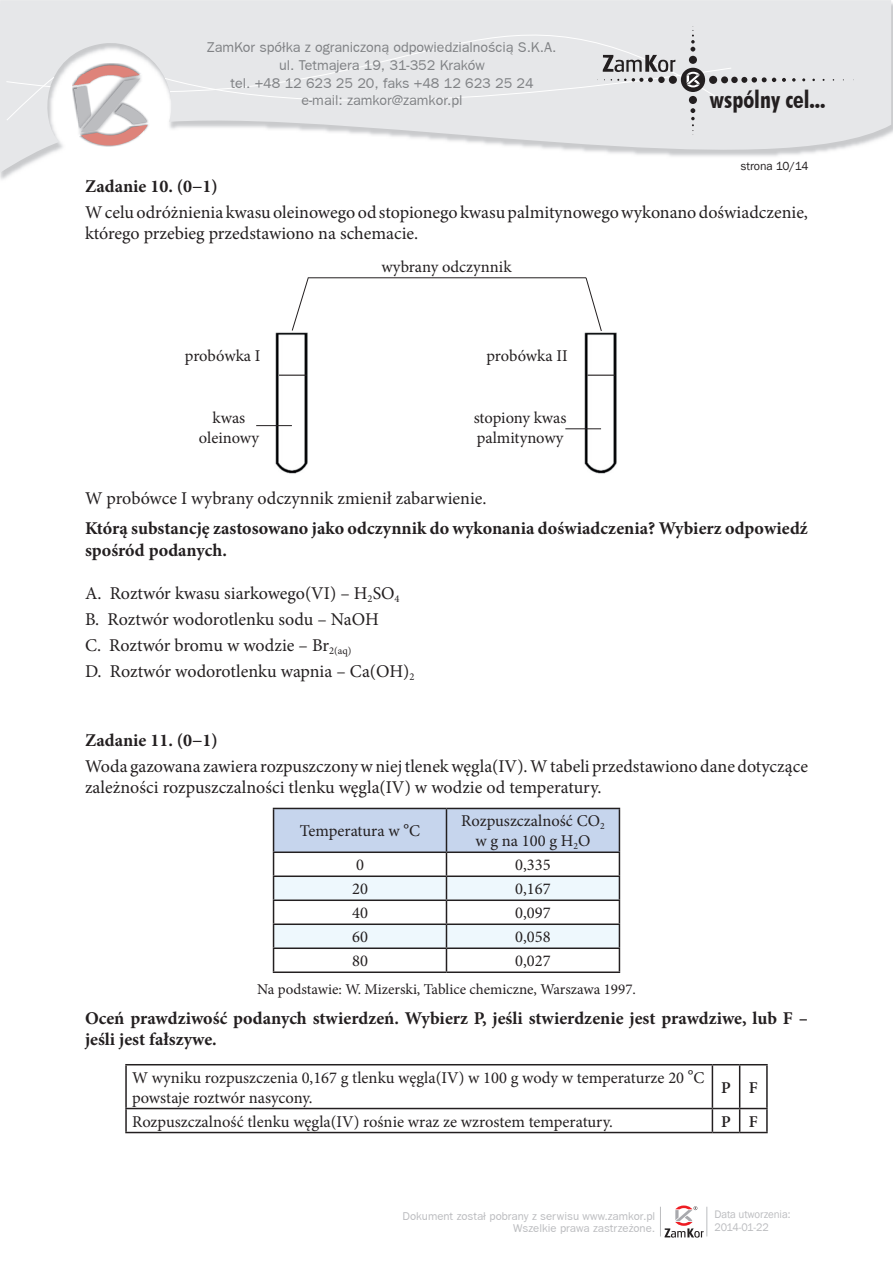
<style>
.page{position:relative;width:893px;height:1263px;background:#fff}
.page>*{position:absolute;margin:0;border:0;box-sizing:border-box;transform-origin:0 0}
.t1{font:700 condensed 24.45px "Futura BT";color:#231f20}
.t2{font:18px/25.8px "Minion Pro";color:#231f20}
.t3{font:700 18px/21.6px "Minion Pro";color:#231f20}
.t4{font:16.5px/19.8px "Minion Pro";color:#231f20;text-align:center}
.t5{font:600 16.5px "Minion Pro";color:#231f20}
.t6{font:15px "Minion Pro";color:#231f20}
.t7{font:14.25px/18px "Frankfurt Gothic";color:#808285;text-align:center}
.t8{font:12px "Franklin Gothic";color:#231f20}
.t9{font:11.4px/12.6px "Frankfurt Gothic";color:#bcbdc0;text-align:right}
.t10{font:11.25px/13.5px "Franklin Gothic";letter-spacing:-.01em;color:#bcbdc0}
</style>
<div class="page">
<svg style="left:0;top:0;width:891px;height:180px;fill:#edeeef"></svg>
<div style="left:6px;top:0;width:727px;height:108px;background:#e6e7e9"></div>
<div style="left:731px;top:77px;width:7px;height:6px;background:#231f20;border-radius:50%"></div>
<svg style="left:741px;top:77px;width:35px;height:6px"></svg>
<svg style="left:782px;top:78px;width:4px;height:4px"></svg>
<svg style="left:792px;top:78px;width:4px;height:4px"></svg>
<svg style="left:6px;top:26px;width:726px;height:122px;background:#e5e5e6"></svg>
<svg style="left:660px;top:1205px;width:47px;height:32px"></svg>
<img style="left:275px;top:332px;width:33px;height:142px">
<img style="left:583px;top:332px;width:34px;height:142px">
<svg style="left:273px;top:808px;width:347px;height:163px"></svg>
<hr style="left:273px;top:971px;width:173px;height:2px;background:#231f20">
<hr style="left:446px;top:971px;width:174px;height:2px;background:#231f20">
<hr style="left:125px;top:1064px;width:587px;height:1px;background:#231f20">
<hr style="left:125px;top:1065px;width:2px;height:43px;background:#231f20">
<hr style="left:712px;top:1065px;width:1px;height:43px;background:#231f20">
<svg style="left:712px;top:1064px;width:56px;height:1px"></svg>
<hr style="left:739px;top:1065px;width:1px;height:43px;background:#231f20">
<hr style="left:766px;top:1065px;width:2px;height:43px;background:#231f20">
<hr style="left:125px;top:1108px;width:587px;height:1px;background:#231f20">
<hr style="left:125px;top:1109px;width:2px;height:23px;background:#231f20">
<hr style="left:125px;top:1132px;width:587px;height:1px;background:#231f20">
<svg style="left:712px;top:1108px;width:56px;height:25px"></svg>
<hr style="left:308px;top:277px;width:278px;height:1px;background:#231f20">
<svg style="left:291px;top:277px;width:18px;height:54px"></svg>
<svg style="left:585px;top:277px;width:17px;height:54px"></svg>
<svg style="left:279px;top:375px;width:28px;height:1px"></svg>
<svg style="left:587px;top:375px;width:28px;height:1px"></svg>
<hr style="left:256px;top:425px;width:36px;height:1px;background:#231f20">
<hr style="left:565px;top:428px;width:36px;height:1px;background:#231f20">
<p class="t7" style="left:207px;top:38px;width:351px">ZamKor spółka z ograniczoną odpowiedzialnością S.K.A. ul. Tetmajera 19, 31-352 Kraków<br>tel. +48 12 623 25 20, faks +48 12 623 25 24<br>e-mail: zamkor@zamkor.pl</p>
<h1 class="t1" style="left:710px;top:84px;width:117px">wspólny cel...</h1>
<p class="t8" style="left:741px;top:159px;width:69px">strona 10/14</p>
<p class="t3" style="left:85px;top:175px;width:134px">Zadanie 10. (0−1)</p>
<p class="t2" style="left:85px;top:201px;width:724px;line-height:21.6px">W celu odróżnienia kwasu oleinowego od stopionego kwasu palmitynowego wykonano doświadczenie, którego przebieg przedstawiono na schemacie.</p>
<p class="t4" style="left:381px;top:257px;width:132px">wybrany odczynnik</p>
<p class="t4" style="left:185px;top:346px;width:77px">probówka I</p>
<p class="t4" style="left:486px;top:346px;width:83px">probówka II</p>
<p class="t4" style="left:199px;top:408px;width:62px">kwas oleinowy</p>
<p class="t4" style="left:474px;top:408px;width:94px;text-align:left">stopiony kwas palmitynowy</p>
<p class="t2" style="left:85px;top:486px;width:403px">W probówce I wybrany odczynnik zmienił zabarwienie.</p>
<p class="t3" style="left:85px;top:517px;width:724px">Którą substancję zastosowano jako odczynnik do wykonania doświadczenia? Wybierz odpowiedź spośród podanych.</p>
<p class="t2" style="left:85px;top:580px;width:331px">A. Roztwór kwasu siarkowego(VI) – H<sub>2</sub>SO<sub>4<br></sub>B. Roztwór wodorotlenku sodu – NaOH<br>C. Roztwór bromu w wodzie – Br<sub>2(aq)<br></sub>D. Roztwór wodorotlenku wapnia – Ca(OH)<sub>2</sub></p>
<p class="t3" style="left:85px;top:729px;width:134px">Zadanie 11. (0−1)</p>
<p class="t2" style="left:85px;top:755px;width:724px;line-height:21.6px">Woda gazowana zawiera rozpuszczony w niej tlenek węgla(IV). W tabeli przedstawiono dane dotyczące zależności rozpuszczalności tlenku węgla(IV) w wodzie od temperatury.</p>
<p class="t4" style="left:300px;top:821px;width:122px">Temperatura w °C</p>
<p class="t4" style="left:461px;top:811px;width:145px">Rozpuszczalność CO<sub>2 </sub>w g na 100 g H<sub>2</sub>O</p>
<p class="t4" style="left:356px;top:855px;width:9px">0</p>
<p class="t4" style="left:515px;top:855px;width:37px">0,335</p>
<p class="t4" style="left:352px;top:879px;width:17px">20</p>
<p class="t4" style="left:515px;top:879px;width:37px">0,167</p>
<p class="t4" style="left:352px;top:903px;width:17px">40</p>
<p class="t4" style="left:515px;top:903px;width:37px">0,097</p>
<p class="t4" style="left:352px;top:927px;width:17px">60</p>
<p class="t4" style="left:515px;top:927px;width:37px">0,058</p>
<p class="t4" style="left:352px;top:951px;width:17px">80</p>
<p class="t4" style="left:515px;top:951px;width:37px">0,027</p>
<p class="t6" style="left:257px;top:979px;width:380px">Na podstawie: W. Mizerski, Tablice chemiczne, Warszawa 1997.</p>
<p class="t3" style="left:85px;top:1007px;width:724px">Oceń prawdziwość podanych stwierdzeń. Wybierz P, jeśli stwierdzenie jest prawdziwe, lub F – jeśli jest fałszywe.</p>
<p class="t4" style="left:132px;top:1068px;width:574px;text-align:left">W wyniku rozpuszczenia 0,167 g tlenku węgla(IV) w 100 g wody w temperaturze 20 °C powstaje roztwór nasycony.</p>
<p class="t5" style="left:721px;top:1076px;width:38px">P F</p>
<p class="t4" style="left:132px;top:1111px;width:482px">Rozpuszczalność tlenku węgla(IV) rośnie wraz ze wzrostem temperatury.</p>
<p class="t5" style="left:721px;top:1110px;width:38px">P F</p>
<p class="t9" style="left:403px;top:1209px;width:254px">Dokument zosta³ pobrany z serwisu www.zamkor.pl<br>Wszelkie prawa zastrze¿one.</p>
<p class="t10" style="left:714px;top:1207px;width:77px">Data utworzenia:<br>2014-01-22</p>
</div>
